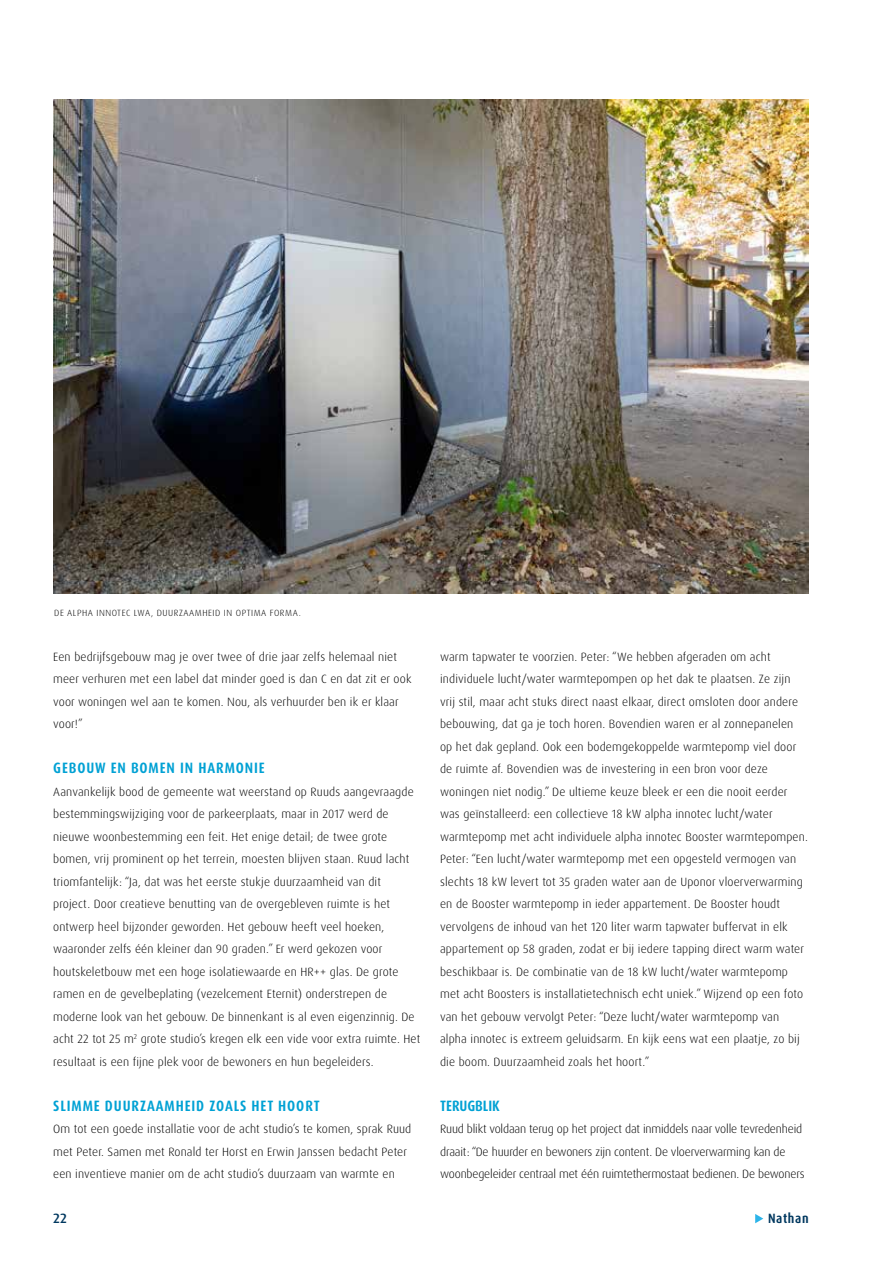
<style>
.page{position:relative;width:893px;height:1263px;background:#fff}
.page>*{position:absolute;margin:0;border:0;box-sizing:border-box;transform-origin:0 0}
.t1{font:700 condensed 15px "Dax Pro";letter-spacing:.06em;color:#00a1d4}
.t2{font:700 condensed 15px "Dax Pro";letter-spacing:-.005em;color:#00a1d4}
.t3{font:700 condensed 13.5px "Dax Pro";letter-spacing:.05em;color:#00385f}
.t4{font:500 13.5px "Dax Pro";color:#00385f}
.t5{font:300 12px/22.5px "Dax Pro";letter-spacing:.01em;color:#000}
.t6{font:300 12px/22.5px "Dax Pro";letter-spacing:-.015em;color:#000}
.t7{font:300 9px "Dax Pro";letter-spacing:.06em;color:#000}
</style>
<div class="page">
<svg style="left:755px;top:1214px;width:8px;height:9px"></svg>
<img style="left:53px;top:99px;width:756px;height:494px">
<p class="t7" style="left:54px;top:607px;width:248px">DE ALPHA INNOTEC LWA, DUURZAAMHEID IN OPTIMA FORMA.</p>
<p class="t5" style="left:53px;top:645px;width:360px">Een bedrijfsgebouw mag je over twee of drie jaar zelfs helemaal niet meer verhuren met een label dat minder goed is dan C en dat zit er ook voor woningen wel aan te komen. Nou, als verhuurder ben ik er klaar voor!”</p>
<p class="t1" style="left:53px;top:758px;width:213px">GEBOUW EN BOMEN IN HARMONIE</p>
<p class="t5" style="left:53px;top:780px;width:369px">Aanvankelijk bood de gemeente wat weerstand op Ruuds aangevraagde bestemmingswijziging voor de parkeerplaats, maar in 2017 werd de nieuwe woonbestemming een feit. Het enige detail; de twee grote bomen, vrij prominent op het terrein, moesten blijven staan. Ruud lacht triomfantelijk: “Ja, dat was het eerste stukje duurzaamheid van dit project. Door creatieve benutting van de overgebleven ruimte is het ontwerp heel bijzonder geworden. Het gebouw heeft veel hoeken, waaronder zelfs één kleiner dan 90 graden.” Er werd gekozen voor houtskeletbouw met een hoge isolatiewaarde en HR++ glas. De grote ramen en de gevelbeplating (vezelcement Eternit) onderstrepen de moderne look van het gebouw. De binnenkant is al even eigenzinnig. De acht 22 tot 25 m<sup>2</sup> grote studio’s kregen elk een vide voor extra ruimte. Het resultaat is een fijne plek voor de bewoners en hun begeleiders.</p>
<p class="t1" style="left:53px;top:1096px;width:268px">SLIMME DUURZAAMHEID ZOALS HET HOORT</p>
<p class="t5" style="left:53px;top:1118px;width:360px">Om tot een goede installatie voor de acht studio’s te komen, sprak Ruud met Peter. Samen met Ronald ter Horst en Erwin Janssen bedacht Peter een inventieve manier om de acht studio’s duurzaam van warmte en</p>
<p class="t5" style="left:440px;top:645px;width:369px">warm tapwater te voorzien. Peter: “We hebben afgeraden om acht individuele lucht/water warmtepompen op het dak te plaatsen. Ze zijn vrij stil, maar acht stuks direct naast elkaar, direct omsloten door andere bebouwing, dat ga je toch horen. Bovendien waren er al zonnepanelen op het dak gepland. Ook een bodemgekoppelde warmtepomp viel door de ruimte af. Bovendien was de investering in een bron voor deze woningen niet nodig.” De ultieme keuze bleek er een die nooit eerder was geïnstalleerd: een collectieve 18 kW alpha innotec lucht/water warmtepomp met acht individuele alpha innotec Booster warmtepompen.<br>Peter: “Een lucht/water warmtepomp met een opgesteld vermogen van slechts 18 kW levert tot 35 graden water aan de Uponor vloerverwarming en de Booster warmtepomp in ieder appartement. De Booster houdt vervolgens de inhoud van het 120 liter warm tapwater buffervat in elk appartement op 58 graden, zodat er bij iedere tapping direct warm water beschikbaar is. De combinatie van de 18 kW lucht/water warmtepomp met acht Boosters is installatietechnisch echt uniek.” Wijzend op een foto van het gebouw vervolgt Peter: “Deze lucht/water warmtepomp van alpha innotec is extreem geluidsarm. En kijk eens wat een plaatje, zo bij die boom. Duurzaamheid zoals het hoort.”</p>
<p class="t2" style="left:440px;top:1096px;width:61px">TERUGBLIK</p>
<p class="t6" style="left:440px;top:1118px;width:366px">Ruud blikt voldaan terug op het project dat inmiddels naar volle tevredenheid draait: “De huurder en bewoners zijn content. De vloerverwarming kan de woonbegeleider centraal met één ruimtethermostaat bedienen. De bewoners</p>
<p class="t4" style="left:53px;top:1210px;width:15px">22</p>
<p class="t3" style="left:768px;top:1210px;width:42px">Nathan</p>
</div>
